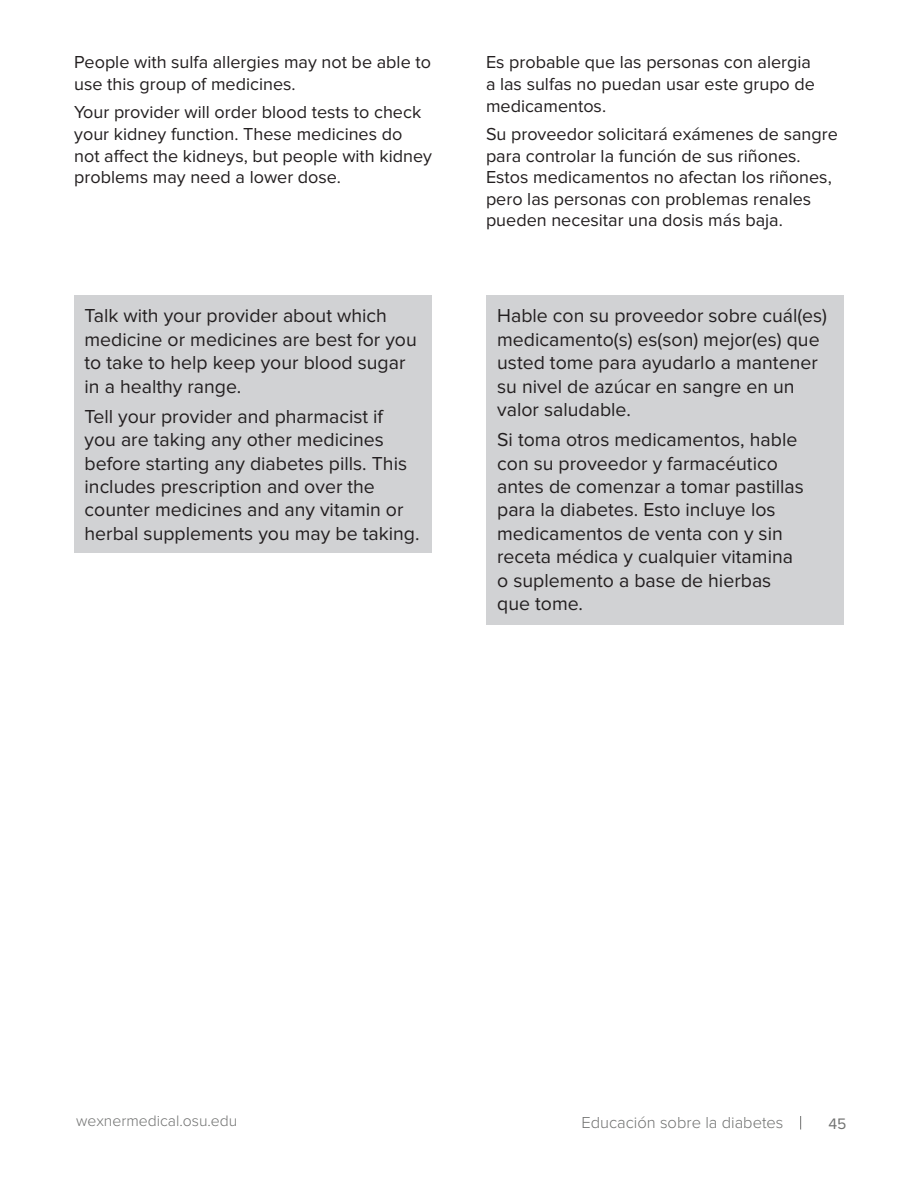
<style>
.page{position:relative;width:918px;height:1188px;background:#fff}
.page>*{position:absolute;margin:0;border:0;box-sizing:border-box;transform-origin:0 0}
.t1{font:19.5px/23.4px "Proxima Nova";color:#231f20}
.t2{font:18px/21.6px "Proxima Nova";color:#231f20}
.t3{font:300 16.5px "Proxima Nova";color:#717271}
.t4{font:300 15.75px "Proxima Nova";color:#717271}
.t5{font:15.75px "Proxima Nova";color:#717271}
</style>
<div class="page">
<svg style="left:800px;top:1116px;width:1px;height:14px"></svg>
<div style="left:486px;top:295px;width:358px;height:329px;background:#d1d2d4"></div>
<div style="left:74px;top:295px;width:358px;height:258px;background:#d1d2d4"></div>
<p class="t2" style="left:74px;top:52px;width:358px">People with sulfa allergies may not be able to use this group of medicines.</p>
<p class="t2" style="left:74px;top:102px;width:359px">Your provider will order blood tests to check your kidney function. These medicines do not affect the kidneys, but people with kidney problems may need a lower dose.</p>
<p class="t1" style="left:85px;top:305px;width:334px">Talk with your provider about which medicine or medicines are best for you to take to help keep your blood sugar in a healthy range.</p>
<p class="t1" style="left:85px;top:405px;width:337px">Tell your provider and pharmacist if<br>you are taking any other medicines before starting any diabetes pills. This includes prescription and over the counter medicines and any vitamin or herbal supplements you may be taking.</p>
<p class="t2" style="left:486px;top:52px;width:331px">Es probable que las personas con alergia a las sulfas no puedan usar este grupo de medicamentos.</p>
<p class="t2" style="left:486px;top:123px;width:353px">Su proveedor solicitará exámenes de sangre para controlar la función de sus riñones.<br>Estos medicamentos no afectan los riñones, pero las personas con problemas renales pueden necesitar una dosis más baja.</p>
<p class="t1" style="left:497px;top:305px;width:331px">Hable con su proveedor sobre cuál(es) medicamento(s) es(son) mejor(es) que usted tome para ayudarlo a mantener su nivel de azúcar en sangre en un valor saludable.</p>
<p class="t1" style="left:497px;top:428px;width:308px">Si toma otros medicamentos, hable con su proveedor y farmacéutico antes de comenzar a tomar pastillas para la diabetes. Esto incluye los medicamentos de venta con y sin receta médica y cualquier vitamina o suplemento a base de hierbas que tome.</p>
<p class="t4" style="left:76px;top:1112px;width:163px">wexnermedical.osu.edu</p>
<p class="t3" style="left:581px;top:1113px;width:204px">Educación sobre la diabetes</p>
<p class="t5" style="left:828px;top:1114px;width:20px">45</p>
</div>
